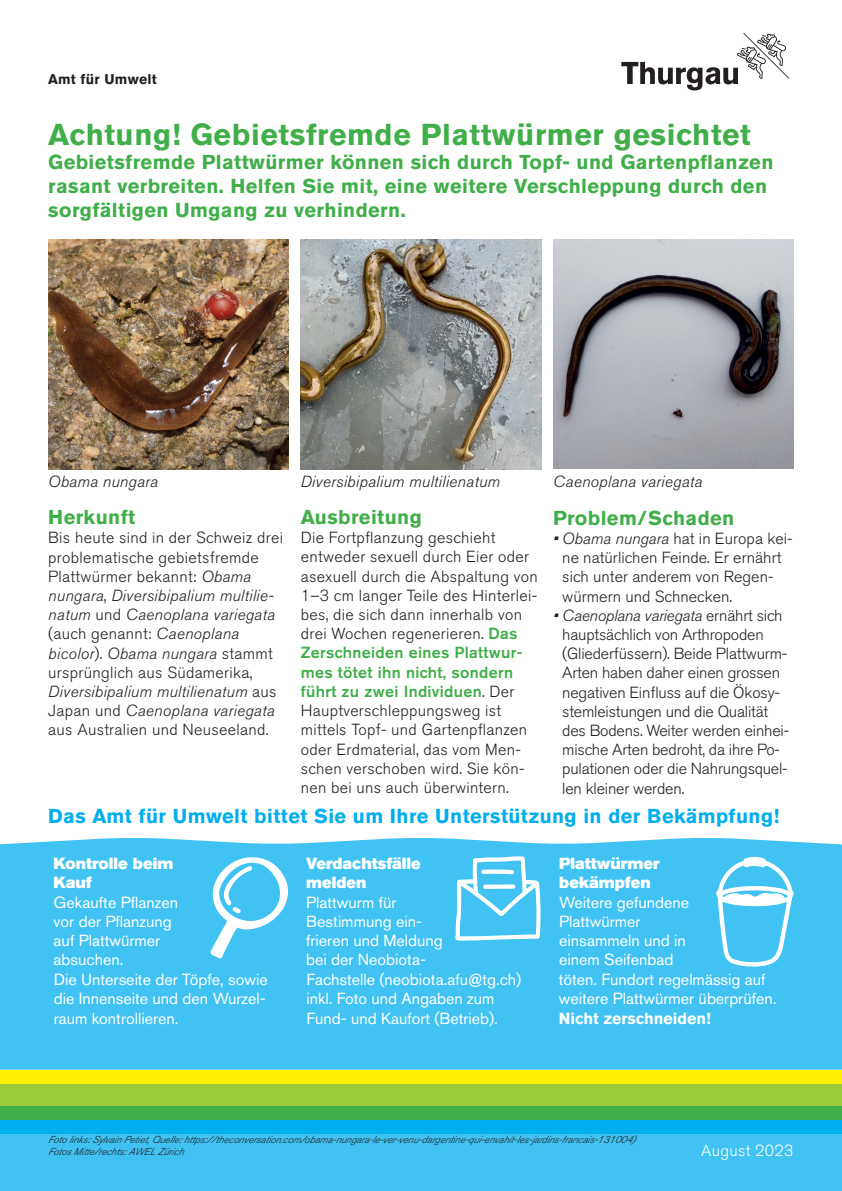
<style>
.page{position:relative;width:842px;height:1191px;background:#fff}
.page>*{position:absolute;margin:0;border:0;box-sizing:border-box;transform-origin:0 0}
.t1{font:700 30px "Akzidenz Grotesk BQ";letter-spacing:.02em;color:#40ae49}
.t2{font:700 20px/24px "Akzidenz Grotesk BQ";letter-spacing:.02em;color:#40ae49}
.t3{font:700 20px "Akzidenz Grotesk BQ";letter-spacing:.02em;color:#00aeef}
.t4{font:300 16px/19.2px "Akzidenz Grotesk BQ";letter-spacing:.02em;color:#231f20}
.t5{font:16px/19.2px "Akzidenz Grotesk BQ";color:#fff}
.t6{font:300 16px/19.2px "Akzidenz Grotesk BQ";letter-spacing:-.01em;color:#231f20}
.t7{font:italic 300 16px "Akzidenz Grotesk BQ";letter-spacing:.02em;color:#231f20}
.t8{font:16px/19.2px "Akzidenz Grotesk BQ Super";color:#fff}
.t9{font:700 16px "Akzidenz Grotesk BQ";color:#fff}
.t10{font:300 16px "Akzidenz Grotesk BQ";letter-spacing:.02em;color:#fff}
.t11{font:700 14px "Akzidenz Grotesk BQ";letter-spacing:.02em;color:#231f20}
.t12{font:italic 300 10px/12px "Akzidenz Grotesk BQ";color:#231f20}
.s1{font-style:italic}
.s2{font-weight:500;color:#40ae49}
.s3{font-weight:500}
</style>
<div class="page">
<div style="left:0;top:1133px;width:842px;height:58px;background:#40c2f3"></div>
<div style="left:0;top:1070px;width:842px;height:14px;background:#fff101"></div>
<div style="left:0;top:1106px;width:842px;height:14px;background:#40ae49"></div>
<div style="left:0;top:1084px;width:842px;height:22px;background:#99ca3b"></div>
<div style="left:0;top:1120px;width:842px;height:13px;background:#00aeef"></div>
<svg style="left:621px;top:33px;width:168px;height:57px"></svg>
<div style="left:0;top:838px;width:842px;height:231px;background:#40c2f3"></div>
<svg style="left:202px;top:855px;width:89px;height:103px"></svg>
<img style="left:301px;top:239px;width:240px;height:230px">
<img style="left:48px;top:239px;width:241px;height:230px">
<img style="left:553px;top:239px;width:241px;height:229px">
<svg style="left:455px;top:856px;width:86px;height:85px"></svg>
<svg style="left:715px;top:855px;width:80px;height:113px"></svg>
<p class="t11" style="left:48px;top:71px;width:110px">Amt für Umwelt</p>
<h1 class="t1" style="left:48px;top:118px;width:704px">Achtung! Gebietsfremde Plattwürmer gesichtet</h1>
<p class="t2" style="left:48px;top:150px;width:727px">Gebietsfremde Plattwürmer können sich durch Topf- und Gartenpflanzen rasant verbreiten. Helfen Sie mit, eine weitere Verschleppung durch den sorgfältigen Umgang zu verhindern.</p>
<p class="t7" style="left:48px;top:472px;width:111px">Obama nungara</p>
<p class="t7" style="left:301px;top:472px;width:201px">Diversibipalium multilienatum</p>
<p class="t7" style="left:553px;top:472px;width:151px">Caenoplana variegata</p>
<p class="t2" style="left:48px;top:505px;width:88px">Herkunft</p>
<p class="t4" style="left:48px;top:528px;width:236px">Bis heute sind in der Schweiz drei problematische gebietsfremde<br>Plattwürmer bekannt: <span class="s1">Obama nungara</span>, <span class="s1">Diversibipalium multilie&shy;natum</span> und <span class="s1">Caenoplana variegata </span>(auch genannt: <span class="s1">Caenoplana bicolor</span>). <span class="s1">Obama nungara</span> stammt ursprünglich aus Südamerika,<br><span class="s1">Diversibipalium multilienatum</span> aus<br>Japan und <span class="s1">Caenoplana variegata </span>aus Australien und Neuseeland.</p>
<p class="t2" style="left:301px;top:505px;width:123px">Ausbreitung</p>
<p class="t4" style="left:301px;top:528px;width:239px">Die Fortpflanzung geschieht entweder sexuell durch Eier oder asexuell durch die Abspaltung von<br>1–3 cm langer Teile des Hinterlei&shy;bes, die sich dann innerhalb von drei Wochen regenerieren. <span class="s2">Das<br>Zerschneiden eines Plattwur&shy;mes tötet ihn nicht, sondern führt zu zwei Individuen</span>. Der<br>Hauptverschleppungsweg ist mittels Topf- und Gartenpflanzen oder Erdmaterial, das vom Men&shy;schen verschoben wird. Sie kön&shy;nen bei uns auch überwintern.</p>
<p class="t2" style="left:553px;top:506px;width:183px">Problem/Schaden</p>
<p class="t4" style="left:562px;top:529px;width:232px;text-indent:-9px"><span class="s1">• Obama nungara</span> hat in Europa kei&shy;ne natürlichen Feinde. Er ernährt sich unter anderem von Regen&shy;würmern und Schnecken.</p>
<p class="t6" style="left:562px;top:606px;width:228px;text-indent:-9px"><span class="s1">• Caenoplana variegata</span> ernährt sich hauptsächlich von Arthropoden (Gliederfüssern). Beide Plattwurm-<br>Arten haben daher einen grossen negativen Einfluss auf die Ökosy&shy;stemleistungen und die Qualität des Bodens. Weiter werden einhei&shy;mische Arten bedroht, da ihre Po&shy;pulationen oder die Nahrungsquel&shy;len kleiner werden.</p>
<p class="t3" style="left:48px;top:805px;width:732px">Das Amt für Umwelt bittet Sie um Ihre Unterstützung in der Bekämpfung!</p>
<p class="t8" style="left:54px;top:854px;width:121px">Kontrolle beim<br>Kauf</p>
<p class="t5" style="left:54px;top:892px;width:126px">Gekaufte Pflanzen vor der Pflanzung auf Plattwürmer absuchen.</p>
<p class="t8" style="left:306px;top:854px;width:116px">Verdachtsfälle melden</p>
<p class="t5" style="left:306px;top:892px;width:138px">Plattwurm für<br>Bestimmung ein&shy;frieren und Meldung bei der Neobiota-</p>
<p class="t8" style="left:559px;top:854px;width:102px">Plattwürmer bekämpfen</p>
<p class="t5" style="left:559px;top:892px;width:132px">Weitere gefundene<br>Plattwürmer einsammeln und in einem Seifenbad</p>
<p class="t5" style="left:54px;top:970px;width:215px;text-align:justify">Die Unterseite der Töpfe, sowie die Innenseite und den Wurzel&shy;raum kontrollieren.</p>
<p class="t5" style="left:306px;top:970px;width:216px">Fachstelle (neobiota.afu<span class="s3">@</span>tg.ch) inkl. Foto und Angaben zum<br>Fund- und Kaufort (Betrieb).</p>
<p class="t5" style="left:559px;top:970px;width:219px">töten. Fundort regelmässig auf weitere Plattwürmer überprüfen.</p>
<p class="t9" style="left:559px;top:1008px;width:153px">Nicht zerschneiden!</p>
<p class="t12" style="left:48px;top:1134px;width:589px">Fotolinks:SylvainPetiet,Quelle:https://theconversation.com/obama-nungara-le-ver-venu-dargentine-qui-envahit-les-jardins-francais-131004)<br>FotosMitte/rechts:AWELZürich</p>
<p class="t10" style="left:701px;top:1142px;width:94px">August 2023</p>
</div>
